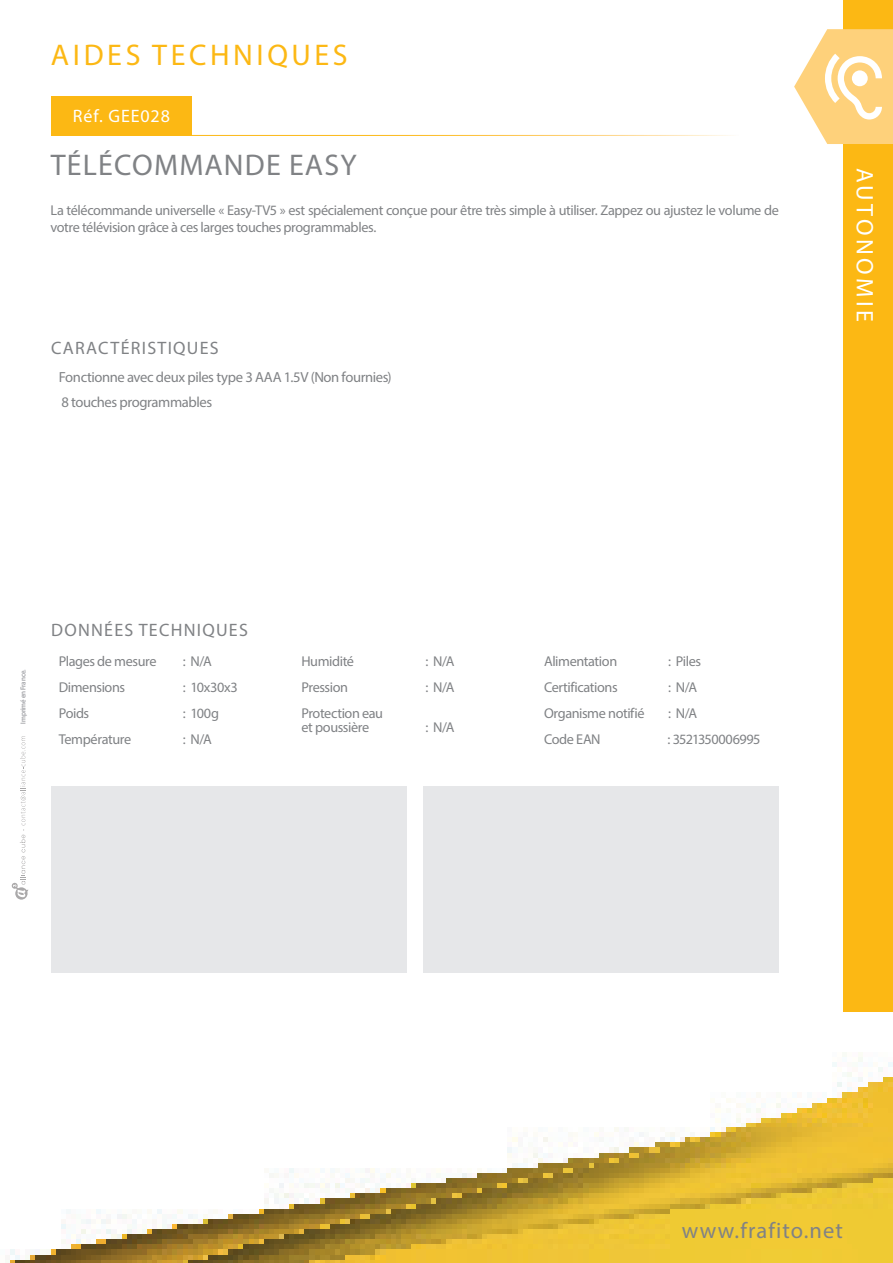
<style>
.page{position:relative;width:893px;height:1263px;background:#fff}
.page>*{position:absolute;margin:0;border:0;box-sizing:border-box;transform-origin:0 0}
.t1{font:30px "Myriad Pro";letter-spacing:.04em;color:#808285}
.t2{font:30px "Myriad Pro";letter-spacing:.12em;color:#fcb814}
.t3{font:24px "Myriad Pro";letter-spacing:.14em;color:#fff}
.t4{font:22.5px "Myriad Pro";letter-spacing:.05em;color:#808285}
.t5{font:18px "Myriad Pro";letter-spacing:.07em;color:#808285}
.t6{font:18px "Myriad Pro";letter-spacing:.05em;color:#fff}
.t7{font:14.7px/25.2px "Myriad Pro";letter-spacing:-.025em;color:#808285}
.t8{font:14.25px/13.5px "Myriad Pro";letter-spacing:-.03em;color:#808285}
.t9{font:7.05px "Myriad Pro";letter-spacing:-.01em;color:#a8a9ad}
.s1{font-size:8.4px;color:#fcb814}
</style>
<div class="page">
<div style="left:843px;top:0;width:50px;height:1263px;background:#fcb814"></div>
<svg style="left:794px;top:29px;width:99px;height:115px"></svg>
<div style="left:51px;top:97px;width:141px;height:39px;background:#fcb814"></div>
<hr style="left:51px;top:135px;width:690px;height:1px;background:#fff">
<div style="left:51px;top:787px;width:356px;height:186px;background:#e6e7e9"></div>
<div style="left:423px;top:787px;width:356px;height:186px;background:#e6e7e9"></div>
<img style="left:5px;top:1012px;width:888px;height:251px">
<svg style="left:12px;top:736px;width:16px;height:164px"></svg>
<h1 class="t2" style="left:51px;top:36px;width:298px">AIDES TECHNIQUES</h1>
<p class="t6" style="left:73px;top:105px;width:99px">Réf. GEE028</p>
<h1 class="t1" style="left:51px;top:147px;width:307px">TÉLÉCOMMANDE EASY</h1>
<p class="t8" style="left:51px;top:202px;width:730px;line-height:16.8px">La télécommande universelle « Easy-TV5 » est spécialement conçue pour être très simple à utiliser. Zappez ou ajustez le volume de votre télévision grâce à ces larges touches programmables.</p>
<p class="t5" style="left:51px;top:337px;width:169px">CARACTÉRISTIQUES</p>
<p class="t7" style="left:59px;top:364px;width:335px">Fonctionne avec deux piles type 3 AAA 1.5V (Non fournies)<br>8 touches programmables</p>
<h2 class="t3" style="left:880px;top:168px;width:155px;rotate:90deg">AUTONOMIE</h2>
<p class="t9" style="left:19px;top:724px;width:56px;rotate:-90deg">Imprimé en France.</p>
<p class="t5" style="left:51px;top:619px;width:198px">DONNÉES TECHNIQUES</p>
<p class="t8" style="left:59px;top:654px;width:99px">Plages de mesure</p>
<p class="t8" style="left:183px;top:654px;width:31px">: N/A</p>
<p class="t8" style="left:59px;top:680px;width:68px">Dimensions</p>
<p class="t8" style="left:183px;top:680px;width:56px">: 10x30x3</p>
<p class="t8" style="left:59px;top:706px;width:32px">Poids</p>
<p class="t8" style="left:183px;top:706px;width:38px">: 100g</p>
<p class="t8" style="left:59px;top:733px;width:74px">Température</p>
<p class="t8" style="left:183px;top:733px;width:31px">: N/A</p>
<p class="t8" style="left:301px;top:654px;width:54px">Humidité</p>
<p class="t8" style="left:425px;top:654px;width:31px">: N/A</p>
<p class="t8" style="left:301px;top:680px;width:48px">Pression</p>
<p class="t8" style="left:425px;top:680px;width:31px">: N/A</p>
<p class="t8" style="left:301px;top:706px;width:83px">Protection eau et poussière</p>
<p class="t8" style="left:425px;top:720px;width:31px">: N/A</p>
<p class="t8" style="left:544px;top:654px;width:75px">Alimentation</p>
<p class="t8" style="left:668px;top:654px;width:34px">: Piles</p>
<p class="t8" style="left:544px;top:680px;width:75px">Certifications</p>
<p class="t8" style="left:668px;top:680px;width:31px">: N/A</p>
<p class="t8" style="left:544px;top:706px;width:102px">Organisme notifié</p>
<p class="t8" style="left:668px;top:706px;width:31px">: N/A</p>
<p class="t8" style="left:536px;top:733px;width:66px"><span class="s1">◆</span> Code EAN</p>
<p class="t8" style="left:668px;top:733px;width:94px">: 3521350006995</p>
<h3 class="t4" style="left:682px;top:1216px;width:163px">www.frafito.net</h3>
</div>
